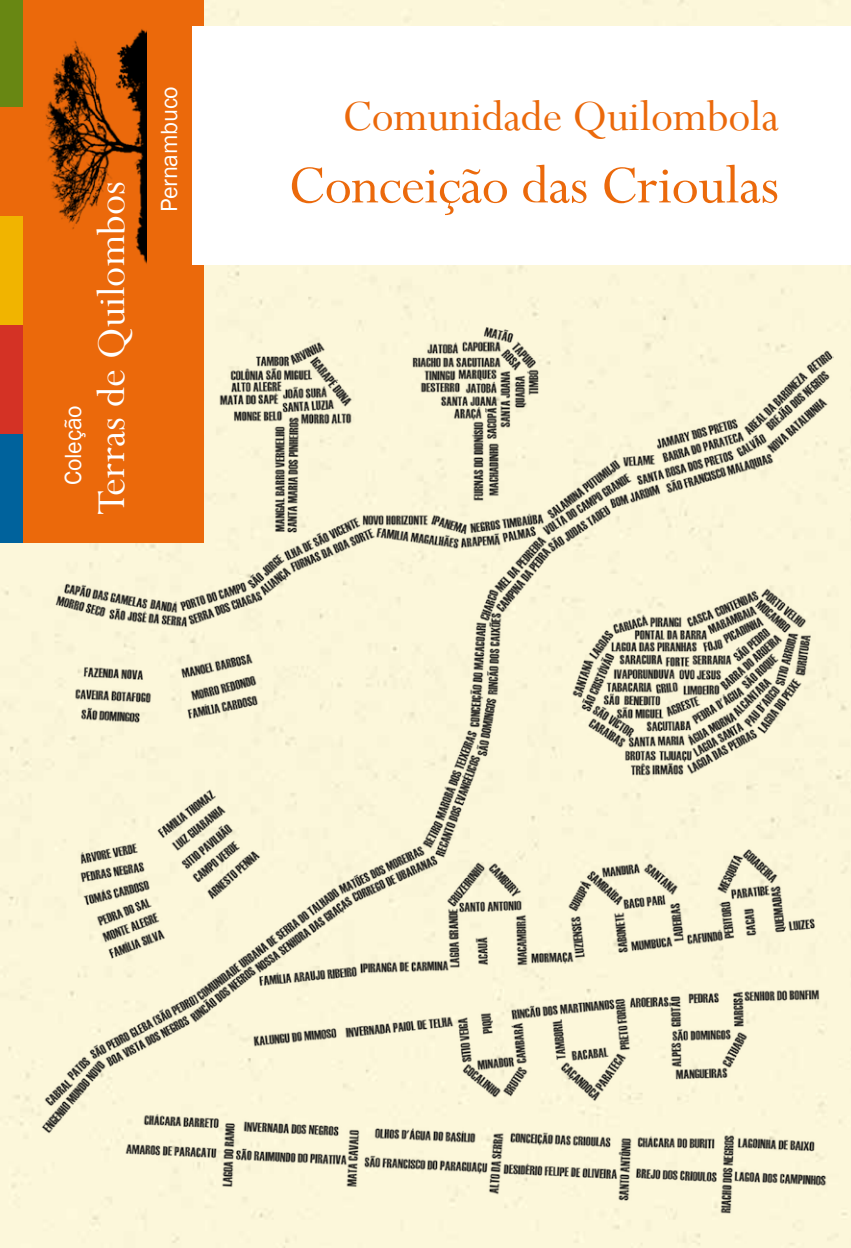
<style>
.page{position:relative;width:851px;height:1248px;background:#fff}
.page>*{position:absolute;margin:0;border:0;box-sizing:border-box;transform-origin:0 0}
.t1{font:60px "Perpetua";letter-spacing:-.01em;color:#eb690b}
.t2{font:48px "Perpetua";letter-spacing:-.005em;color:#eb690b}
.t3{font:44px "Perpetua";color:#fff}
.t4{font:24px "Franklin Gothic";letter-spacing:-.01em;color:#fff}
</style>
<div class="page">
<div style="left:0;top:0;width:850px;height:1247px;background:#fcf7da"></div>
<div style="left:23px;top:0;width:181px;height:542px;background:#eb690b"></div>
<img style="left:40px;top:61px;width:793px;height:1164px">
<img style="left:45px;top:29px;width:102px;height:236px">
<div style="left:0;top:0;width:23px;height:107px;background:#688713"></div>
<div style="left:0;top:107px;width:23px;height:109px;background:#eb690b"></div>
<div style="left:0;top:216px;width:23px;height:109px;background:#f1b400"></div>
<div style="left:0;top:325px;width:23px;height:109px;background:#d43225"></div>
<div style="left:0;top:434px;width:23px;height:108px;background:#00629c"></div>
<div style="left:193px;top:26px;width:657px;height:239px;background:#fff"></div>
<p class="t4" style="left:58px;top:485px;width:81px;rotate:-90deg">Coleção</p>
<p class="t3" style="left:84px;top:515px;width:335px;rotate:-90deg">Terras de Quilombos</p>
<p class="t4" style="left:154px;top:212px;width:128px;rotate:-90deg">Pernambuco</p>
<p class="t2" style="left:342px;top:86px;width:438px">Comunidade Quilombola</p>
<p class="t1" style="left:288px;top:147px;width:492px">Conceição das Crioulas</p>
</div>
